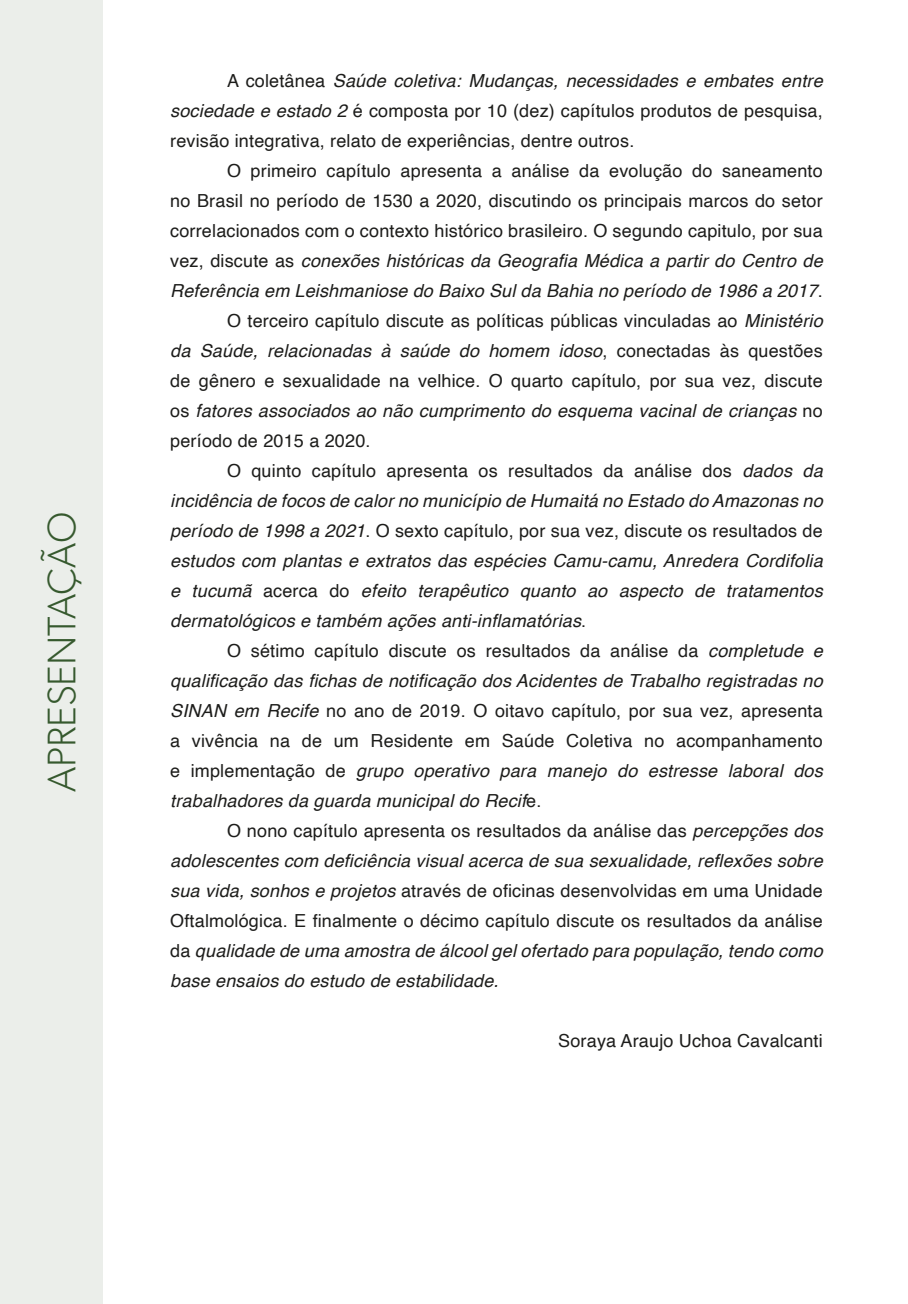
<style>
.page{position:relative;width:908px;height:1304px;background:#fff}
.page>*{position:absolute;margin:0;border:0;box-sizing:border-box;transform-origin:0 0}
.t1{font:300 40px "Gibson";color:#36592e}
.t2{font:18px/30px "Helvetica";letter-spacing:.01em;color:#1d1d1b;text-align:justify}
.t3{font:italic 18px "Helvetica";letter-spacing:.01em;color:#1d1d1b}
.s1{font-style:italic}
.s2{font-style:normal}
</style>
<div class="page">
<div style="left:0;top:0;width:103px;height:1304px;background:#ebeeea"></div>
<h1 class="t1" style="left:37px;top:792px;width:282px;rotate:-90deg">APRESENTAÇÃO</h1>
<p class="t2" style="left:170px;top:66px;width:653px;text-indent:57px">A coletânea <span class="s1">Saúde coletiva: Mudanças, necessidades e embates entre sociedade e estado 2</span> é composta por 10 (dez) capítulos produtos de pesquisa, revisão integrativa, relato de experiências, dentre outros.</p>
<p class="t2" style="left:227px;top:156px;width:597px">O primeiro capítulo apresenta a análise da evolução do saneamento</p>
<p class="t2" style="left:170px;top:186px;width:653px">no Brasil no período de 1530 a 2020, discutindo os principais marcos do setor</p>
<p class="t2" style="left:170px;top:216px;width:653px">correlacionados com o contexto histórico brasileiro. O segundo capitulo, por sua</p>
<p class="t3" style="left:170px;top:247px;width:653px"><span class="s2">vez, discute as</span> conexões históricas da Geografia Médica a partir do Centro de</p>
<p class="t3" style="left:170px;top:277px;width:653px">Referência em Leishmaniose do Baixo Sul da Bahia no período de 1986 a 2017<span class="s2">.</span></p>
<p class="t2" style="left:227px;top:306px;width:597px">O terceiro capítulo discute as políticas públicas vinculadas ao <span class="s1">Ministério</span></p>
<p class="t3" style="left:170px;top:337px;width:653px">da Saúde, relacionadas à saúde do homem idoso<span class="s2">, conectadas às questões</span></p>
<p class="t2" style="left:170px;top:366px;width:653px">de gênero e sexualidade na velhice. O quarto capítulo, por sua vez, discute</p>
<p class="t3" style="left:170px;top:397px;width:653px"><span class="s2">os</span> fatores associados ao não cumprimento do esquema vacinal de crianças <span class="s2">no</span></p>
<p class="t2" style="left:170px;top:427px;width:202px">período de 2015 a 2020.</p>
<p class="t2" style="left:227px;top:457px;width:597px">O quinto capítulo apresenta os resultados da análise dos <span class="s1">dados da</span></p>
<p class="t3" style="left:170px;top:487px;width:653px">incidência de focos de calor no município de Humaitá no Estado do Amazonas no</p>
<p class="t2" style="left:170px;top:517px;width:653px"><span class="s1">período de 1998 a 2021</span>. O sexto capítulo, por sua vez, discute os resultados de</p>
<p class="t3" style="left:170px;top:547px;width:653px">estudos com plantas e extratos das espécies Camu-camu, Anredera Cordifolia</p>
<p class="t3" style="left:170px;top:577px;width:653px">e tucumã <span class="s2">acerca do</span> efeito terapêutico quanto ao aspecto de tratamentos</p>
<p class="t3" style="left:170px;top:607px;width:417px">dermatológicos e também ações anti-inflamatórias<span class="s2">.</span></p>
<p class="t2" style="left:227px;top:637px;width:597px">O sétimo capítulo discute os resultados da análise da <span class="s1">completude e</span></p>
<p class="t3" style="left:170px;top:667px;width:653px">qualificação das fichas de notificação dos Acidentes de Trabalho registradas no</p>
<p class="t2" style="left:170px;top:697px;width:653px"><span class="s1">SINAN em Recife</span> no ano de 2019. O oitavo capítulo, por sua vez, apresenta</p>
<p class="t2" style="left:170px;top:727px;width:653px">a vivência na de um Residente em Saúde Coletiva no acompanhamento</p>
<p class="t3" style="left:170px;top:757px;width:653px"><span class="s2">e implementação de</span> grupo operativo para manejo do estresse laboral dos</p>
<p class="t3" style="left:170px;top:787px;width:372px">trabalhadores da guarda municipal do Recif<span class="s2">e.</span></p>
<p class="t2" style="left:227px;top:817px;width:597px">O nono capítulo apresenta os resultados da análise das <span class="s1">percepções dos</span></p>
<p class="t3" style="left:170px;top:847px;width:653px">adolescentes com deficiência visual acerca de sua sexualidade, reflexões sobre</p>
<p class="t2" style="left:170px;top:877px;width:653px"><span class="s1">sua vida, sonhos e projetos</span> através de oficinas desenvolvidas em uma Unidade</p>
<p class="t2" style="left:170px;top:907px;width:653px">Oftalmológica. E finalmente o décimo capítulo discute os resultados da análise</p>
<p class="t3" style="left:170px;top:937px;width:653px"><span class="s2">da</span> qualidade de uma amostra de álcool gel ofertado para população, tendo como</p>
<p class="t3" style="left:170px;top:967px;width:330px">base ensaios do estudo de estabilidade.</p>
<p class="t2" style="left:558px;top:1027px;width:266px">Soraya Araujo Uchoa Cavalcanti</p>
</div>
